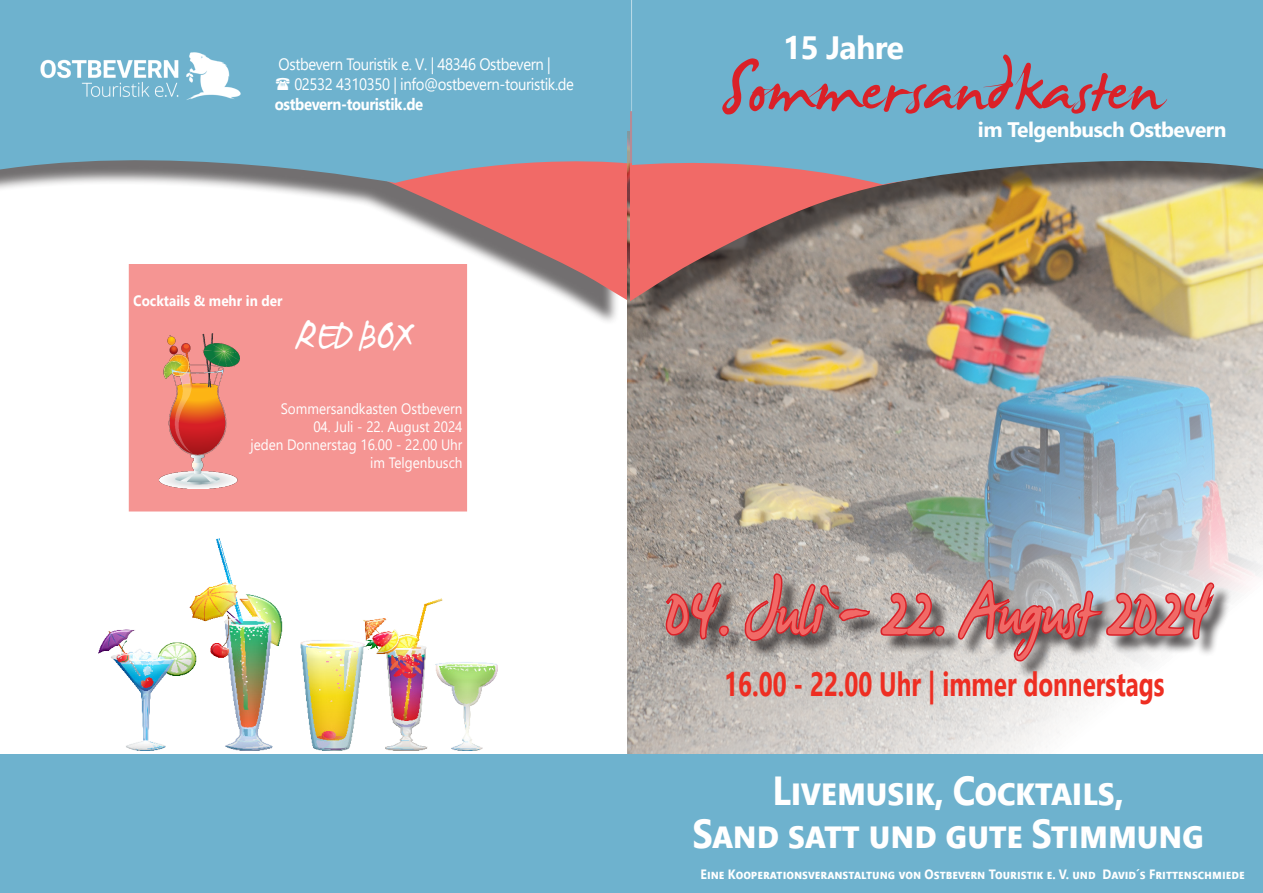
<style>
.page{position:relative;width:1263px;height:893px;background:#fff}
.page>*{position:absolute;margin:0;border:0;box-sizing:border-box;transform-origin:0 0}
.t1{font:121.8px "James Fajardo";color:#f16a67;scale:.72 1}
.t2{font:108px "James Fajardo";color:#da2128}
.t3{font:54px "James Fajardo";color:#fff;scale:.9 1}
.t4{font:700 40.5px "Segoe UI";letter-spacing:-.02em;color:#fff;scale:.9 1}
.t5{font:700 33.75px "Segoe UI";color:#ee2e22;scale:.72 1}
.t6{font:700 32.25px "Segoe UI";letter-spacing:-.025em;color:#fff}
.t7{font:700 21px "Segoe UI";letter-spacing:-.025em;color:#fff}
.t8{font:16.5px "Segoe UI";letter-spacing:-.025em;color:#fff;scale:.9 1}
.t9{font:700 16.5px "Segoe UI";letter-spacing:-.025em;color:#fff;scale:.9 1}
.t10{font:15px/18px "Segoe UI";color:#fff;text-align:right;scale:.9 1}
.t11{font:700 15px "Segoe UI";color:#fff;scale:.9 1}
.t12{font:700 13.5px "Segoe UI";letter-spacing:.005em;color:#fff;scale:.9 1}
</style>
<div class="page">
<div style="left:131px;top:266px;width:334px;height:243px;background:#f59593"></div>
<div style="left:129px;top:264px;width:338px;height:247px;border:4px solid #f16a67"></div>
<img style="left:159px;top:333px;width:81px;height:155px">
<div style="left:0;top:0;width:620px;height:326px;background:#231f20;opacity:.64"></div>
<svg style="left:291px;top:183px;width:336px;height:119px"></svg>
<svg style="left:0;top:0;width:627px;height:183px;background:#76abc3"></svg>
<img style="left:627px;top:163px;width:636px;height:592px">
<div style="left:631px;top:755px;width:632px;height:138px;background:#6eb2ce"></div>
<div style="left:0;top:755px;width:631px;height:138px;background:#6eb2ce"></div>
<div style="left:640px;top:0;width:623px;height:326px;background:#231f20;opacity:.64"></div>
<svg style="left:631px;top:163px;width:308px;height:185px;background:#a57c72"></svg>
<svg style="left:632px;top:0;width:631px;height:184px;background:#71aac3"></svg>
<img style="left:26px;top:1px;width:229px;height:161px">
<img style="left:99px;top:538px;width:398px;height:212px">
<svg style="left:623px;top:0;width:17px;height:163px;background:#75b1ca"></svg>
<div style="left:668px;top:576px;width:564px;height:104px;background:#231f20;opacity:.75"></div>
<svg style="left:662px;top:580px;width:69px;height:62px;background:#a26e6c"></svg>
<svg style="left:743px;top:571px;width:129px;height:73px;background:#ad8280"></svg>
<svg style="left:879px;top:590px;width:68px;height:49px;background:#b6807f"></svg>
<svg style="left:956px;top:577px;width:260px;height:87px;background:#bd999b"></svg>
<svg style="left:276px;top:78px;width:14px;height:12px"></svg>
<p class="t8" style="left:279px;top:49px;width:304px">Ostbevern Touristik e. V. | 48346 Ostbevern |</p>
<p class="t8" style="left:294px;top:69px;width:312px">02532 4310350 | info@ostbevern-touristik.de</p>
<p class="t9" style="left:275px;top:88px;width:166px">ostbevern-touristik.de</p>
<p class="t11" style="left:133px;top:287px;width:167px">Cocktails &amp; mehr in der</p>
<h3 class="t3" style="left:295px;top:310px;width:134px">RED BOX</h3>
<p class="t10" style="left:281px;top:399px;width:204px">Sommersandkasten Ostbevern</p>
<p class="t10" style="left:250px;top:417px;width:237px">04. Juli - 22. August 2024<br>jeden Donnerstag 16.00 - 22.00 Uhr im Telgenbusch</p>
<p class="t6" style="left:783px;top:17px;width:123px">15 Jahre</p>
<p class="t2" style="left:722px;top:34px;width:441px">Sommersandkasten</p>
<p class="t7" style="left:978px;top:110px;width:250px">im Telgenbusch Ostbevern</p>
<p class="t1" style="left:666px;top:549px;width:758px">04. Juli - 22. August 2024</p>
<p class="t5" style="left:724px;top:652px;width:613px">16.00 - 22.00 Uhr | immer donnerstags</p>
<p class="t4" style="left:772px;top:752px;width:392px">Livemusik, Cocktails,</p>
<p class="t4" style="left:692px;top:795px;width:570px">Sand satt und gute Stimmung</p>
<p class="t12" style="left:700px;top:861px;width:606px">Eine Kooperationsveranstaltung von Ostbevern Touristik e. V. und David´s Frittenschmiede</p>
</div>
